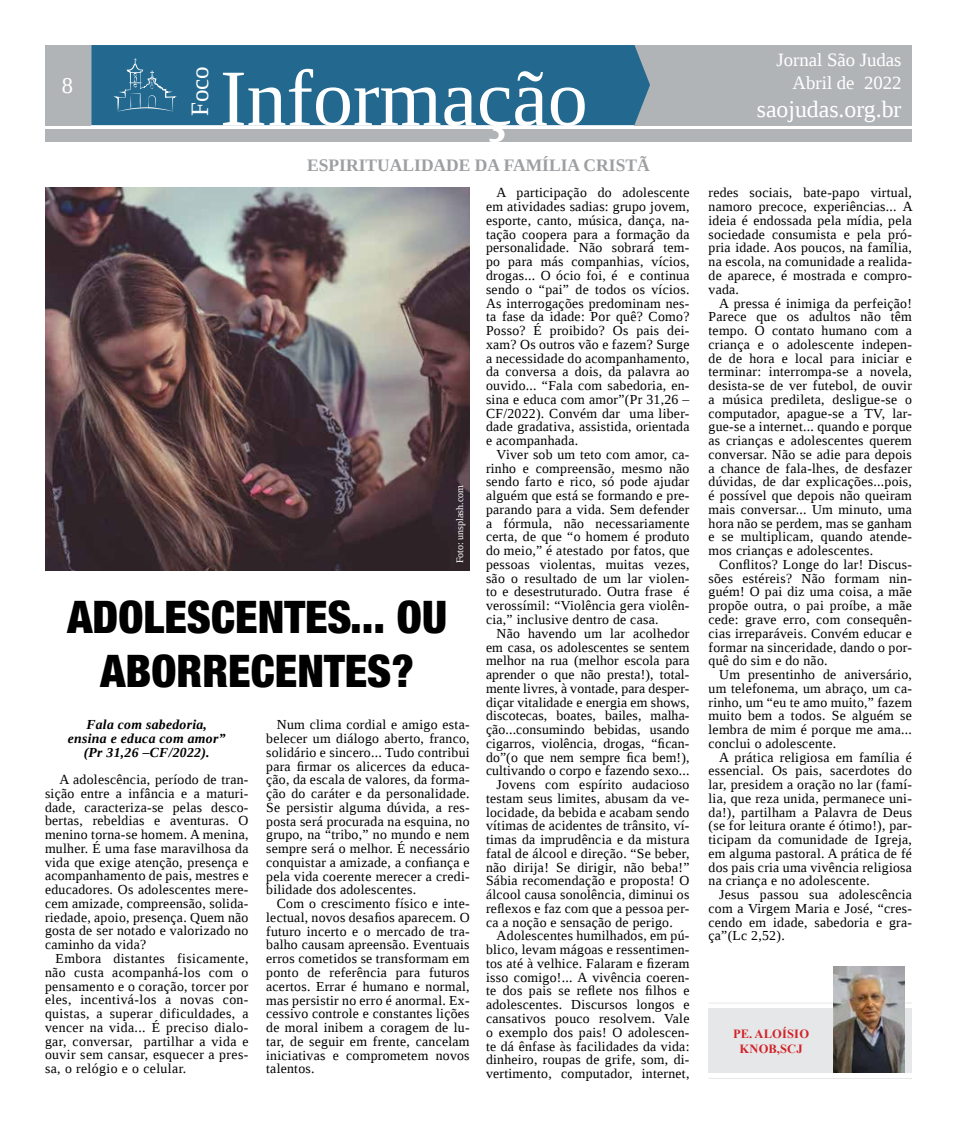
<style>
.page{position:relative;width:957px;height:1124px;background:#fff}
.page>*{position:absolute;margin:0;border:0;box-sizing:border-box;transform-origin:0 0}
.t1{font:80px "Liberation Serif";color:#fff}
.t2{font:900 condensed 45px/54px "Helvetica Neue LT Std";color:#000;text-align:center}
.t3{font:25px "Liberation Serif";color:#fff}
.t4{font:23.75px "Liberation Serif";color:#fff}
.t5{font:22.5px "Liberation Serif";color:#fff}
.t6{font:18.75px/22.5px "Liberation Serif";color:#fff;text-align:right}
.t7{font:700 17.5px "Liberation Serif";color:#9d9fa2}
.t8{font:13.75px/13.8px "Liberation Serif";letter-spacing:.02em;color:#000;text-align:justify}
.t9{font:italic 700 13.75px/13.8px "Liberation Serif";letter-spacing:.02em;color:#000;text-align:center}
.t10{font:700 12.5px/15px "Times New Roman";letter-spacing:.015em;color:#d2232a;text-align:center}
.t11{font:10px "Liberation Serif";color:#fff}
</style>
<div class="page">
<div style="left:45px;top:45px;width:45px;height:80px;background:#b1b4b6"></div>
<div style="left:635px;top:45px;width:277px;height:80px;background:#b1b4b6"></div>
<div style="left:45px;top:128px;width:867px;height:13px;background:#b1b4b6"></div>
<div style="left:91px;top:45px;width:559px;height:80px;background:#23698f"></div>
<svg style="left:113px;top:58px;width:64px;height:54px;background:#357598"></svg>
<div style="left:708px;top:1008px;width:204px;height:64px;background:#e6e7e8"></div>
<hr style="left:708px;top:1002px;width:204px;height:1px;background:#e6e7e8">
<hr style="left:708px;top:1077px;width:204px;height:1px;background:#e6e7e8">
<img style="left:833px;top:966px;width:71px;height:106px">
<img style="left:45px;top:188px;width:424px;height:382px">
<h3 class="t5" style="left:62px;top:71px;width:13px">8</h3>
<h3 class="t3" style="left:184px;top:116px;width:51px;rotate:-90deg">Foco</h3>
<h1 class="t1" style="left:220px;top:47px;width:369px">Informação</h1>
<p class="t7" style="left:307px;top:153px;width:344px">ESPIRITUALIDADE DA FAMÍLIA CRISTÃ</p>
<p class="t11" style="left:453px;top:563px;width:80px;rotate:-90deg">Foto: unsplash.com</p>
<h2 class="t2" style="left:68px;top:589px;width:381px">ADOLESCENTES... OU<br>ABORRECENTES?</h2>
<p class="t9" style="left:68px;top:717px;width:159px">Fala com sabedoria, ensina e educa com amor” (Pr 31,26 –CF/2022).</p>
<p class="t8" style="left:45px;top:772px;width:205px;text-indent:14px">A adolescência, período de tran&shy;sição entre a infância e a maturi&shy;dade, caracteriza-se pelas desco&shy;bertas, rebeldias e aventuras. O menino torna-se homem. A menina, mulher. É uma fase maravilhosa da vida que exige atenção, presença e acompanhamento de pais, mestres e educadores. Os adolescentes mere&shy;cem amizade, compreensão, solida&shy;riedade, apoio, presença. Quem não gosta de ser notado e valorizado no caminho da vida?</p>
<p class="t8" style="left:45px;top:951px;width:205px;text-indent:11px">Embora distantes fisicamente, não custa acompanhá-los com o pensamento e o coração, torcer por eles, incentivá-los a novas con&shy;quistas, a superar dificuldades, a vencer na vida... É preciso dialo&shy;gar, conversar, partilhar a vida e ouvir sem cansar, esquecer a pres&shy;sa, o relógio e o celular.</p>
<p class="t8" style="left:266px;top:717px;width:205px;text-indent:11px">Num clima cordial e amigo esta&shy;belecer um diálogo aberto, franco, solidário e sincero... Tudo contribui para firmar os alicerces da educa&shy;ção, da escala de valores, da forma&shy;ção do caráter e da personalidade.<br>Se persistir alguma dúvida, a res&shy;posta será procurada na esquina, no grupo, na “tribo,” no mundo e nem sempre será o melhor. É necessário conquistar a amizade, a confiança e pela vida coerente merecer a credi&shy;bilidade dos adolescentes.</p>
<p class="t8" style="left:266px;top:896px;width:205px;text-indent:11px">Com o crescimento físico e inte&shy;lectual, novos desafios aparecem. O futuro incerto e o mercado de tra&shy;balho causam apreensão. Eventuais erros cometidos se transformam em ponto de referência para futuros acertos. Errar é humano e normal, mas persistir no erro é anormal. Ex&shy;cessivo controle e constantes lições de moral inibem a coragem de lu&shy;tar, de seguir em frente, cancelam iniciativas e comprometem novos talentos.</p>
<p class="t8" style="left:486px;top:186px;width:205px;text-indent:11px">A participação do adolescente em atividades sadias: grupo jovem, esporte, canto, música, dança, na&shy;tação coopera para a formação da personalidade. Não sobrará tem&shy;po para más companhias, vícios, drogas... O ócio foi, é e continua sendo o “pai” de todos os vícios.<br>As interrogações predominam nes&shy;ta fase da idade: Por quê? Como?<br>Posso? É proibido? Os pais dei&shy;xam? Os outros vão e fazem? Surge a necessidade do acompanhamento, da conversa a dois, da palavra ao ouvido... “Fala com sabedoria, en&shy;sina e educa com amor”(Pr 31,26 – CF/2022). Convém dar uma liber&shy;dade gradativa, assistida, orientada e acompanhada.</p>
<p class="t8" style="left:486px;top:447px;width:205px;text-indent:11px">Viver sob um teto com amor, ca&shy;rinho e compreensão, mesmo não sendo farto e rico, só pode ajudar alguém que está se formando e pre&shy;parando para a vida. Sem defender a fórmula, não necessariamente certa, de que “o homem é produto do meio,” é atestado por fatos, que pessoas violentas, muitas vezes, são o resultado de um lar violen&shy;to e desestruturado. Outra frase é verossímil: “Violência gera violên&shy;cia,” inclusive dentro de casa.</p>
<p class="t8" style="left:497px;top:626px;width:194px">Não havendo um lar acolhedor</p>
<p class="t8" style="left:486px;top:640px;width:205px">em casa, os adolescentes se sentem</p>
<p class="t8" style="left:486px;top:653px;width:205px">melhor na rua (melhor escola para</p>
<p class="t8" style="left:486px;top:667px;width:205px">aprender o que não presta!), total-</p>
<p class="t8" style="left:486px;top:681px;width:205px">mente livres, à vontade, para desper-</p>
<p class="t8" style="left:486px;top:695px;width:205px">diçar vitalidade e energia em shows,</p>
<p class="t8" style="left:486px;top:708px;width:205px">discotecas, boates, bailes, malha-</p>
<p class="t8" style="left:486px;top:722px;width:205px">ção...consumindo bebidas, usando</p>
<p class="t8" style="left:486px;top:736px;width:205px">cigarros, violência, drogas, “fican-</p>
<p class="t8" style="left:486px;top:750px;width:205px">do”(o que nem sempre fica bem!),</p>
<p class="t8" style="left:486px;top:763px;width:205px">cultivando o corpo e fazendo sexo...</p>
<p class="t8" style="left:497px;top:777px;width:194px">Jovens com espírito audacioso</p>
<p class="t8" style="left:486px;top:791px;width:205px">testam seus limites, abusam da ve-</p>
<p class="t8" style="left:486px;top:805px;width:205px">locidade, da bebida e acabam sendo</p>
<p class="t8" style="left:486px;top:818px;width:205px">vítimas de acidentes de trânsito, ví-</p>
<p class="t8" style="left:486px;top:832px;width:205px">timas da imprudência e da mistura</p>
<p class="t8" style="left:486px;top:846px;width:205px">fatal de álcool e direção. “Se beber,</p>
<p class="t8" style="left:486px;top:860px;width:205px">não dirija! Se dirigir, não beba!”</p>
<p class="t8" style="left:486px;top:873px;width:205px">Sábia recomendação e proposta! O</p>
<p class="t8" style="left:486px;top:887px;width:205px">álcool causa sonolência, diminui os</p>
<p class="t8" style="left:486px;top:901px;width:205px">reflexos e faz com que a pessoa per-</p>
<p class="t8" style="left:486px;top:915px;width:188px">ca a noção e sensação de perigo.</p>
<p class="t8" style="left:497px;top:928px;width:194px">Adolescentes humilhados, em pú-</p>
<p class="t8" style="left:486px;top:942px;width:205px">blico, levam mágoas e ressentimen-</p>
<p class="t8" style="left:486px;top:956px;width:205px">tos até à velhice. Falaram e fizeram</p>
<p class="t8" style="left:486px;top:970px;width:205px">isso comigo!... A vivência coeren-</p>
<p class="t8" style="left:486px;top:983px;width:205px">te dos pais se reflete nos filhos e</p>
<p class="t8" style="left:486px;top:997px;width:205px">adolescentes. Discursos longos e</p>
<p class="t8" style="left:486px;top:1011px;width:205px">cansativos pouco resolvem. Vale</p>
<p class="t8" style="left:486px;top:1025px;width:205px">o exemplo dos pais! O adolescen-</p>
<p class="t8" style="left:486px;top:1038px;width:205px">te dá ênfase às facilidades da vida:</p>
<p class="t8" style="left:486px;top:1052px;width:205px">dinheiro, roupas de grife, som, di-</p>
<p class="t8" style="left:486px;top:1066px;width:205px">vertimento, computador, internet,</p>
<h3 class="t6" style="left:776px;top:48px;width:126px">Jornal São Judas<br>Abril de 2022</h3>
<h3 class="t4" style="left:757px;top:94px;width:146px">saojudas.org.br</h3>
<p class="t8" style="left:708px;top:186px;width:206px">redes sociais, bate-papo virtual, namoro precoce, experiências... A ideia é endossada pela mídia, pela sociedade consumista e pela pró&shy;pria idade. Aos poucos, na família, na escola, na comunidade a realida&shy;de aparece, é mostrada e compro&shy;vada.</p>
<p class="t8" style="left:708px;top:296px;width:205px;text-indent:11px">A pressa é inimiga da perfeição!<br>Parece que os adultos não têm tempo. O contato humano com a criança e o adolescente indepen&shy;de de hora e local para iniciar e terminar: interrompa-se a novela, desista-se de ver futebol, de ouvir a música predileta, desligue-se o computador, apague-se a TV, lar&shy;gue-se a internet... quando e porque as crianças e adolescentes querem conversar. Não se adie para depois a chance de fala-lhes, de desfazer dúvidas, de dar explicações...pois, é possível que depois não queiram mais conversar... Um minuto, uma hora não se perdem, mas se ganham e se multiplicam, quando atende&shy;mos crianças e adolescentes.</p>
<p class="t8" style="left:708px;top:557px;width:205px;text-indent:11px">Conflitos? Longe do lar! Discus&shy;sões estéreis? Não formam nin&shy;guém! O pai diz uma coisa, a mãe propõe outra, o pai proíbe, a mãe cede: grave erro, com consequên&shy;cias irreparáveis. Convém educar e formar na sinceridade, dando o por&shy;quê do sim e do não.</p>
<p class="t8" style="left:708px;top:667px;width:205px;text-indent:11px">Um presentinho de aniversário, um telefonema, um abraço, um ca&shy;rinho, um “eu te amo muito,” fazem muito bem a todos. Se alguém se lembra de mim é porque me ama... conclui o adolescente.</p>
<p class="t8" style="left:708px;top:750px;width:205px;text-indent:11px">A prática religiosa em família é essencial. Os pais, sacerdotes do lar, presidem a oração no lar (famí&shy;lia, que reza unida, permanece uni&shy;da!), partilham a Palavra de Deus (se for leitura orante é ótimo!), par&shy;ticipam da comunidade de Igreja, em alguma pastoral. A prática de fé dos pais cria uma vivência religiosa na criança e no adolescente.</p>
<p class="t8" style="left:708px;top:887px;width:205px;text-indent:11px">Jesus passou sua adolescência com a Virgem Maria e José, “cres&shy;cendo em idade, sabedoria e gra&shy;ça”(Lc 2,52).</p>
<p class="t10" style="left:733px;top:1025px;width:78px">PE. ALOÍSIO<br>KNOB,SCJ</p>
</div>
